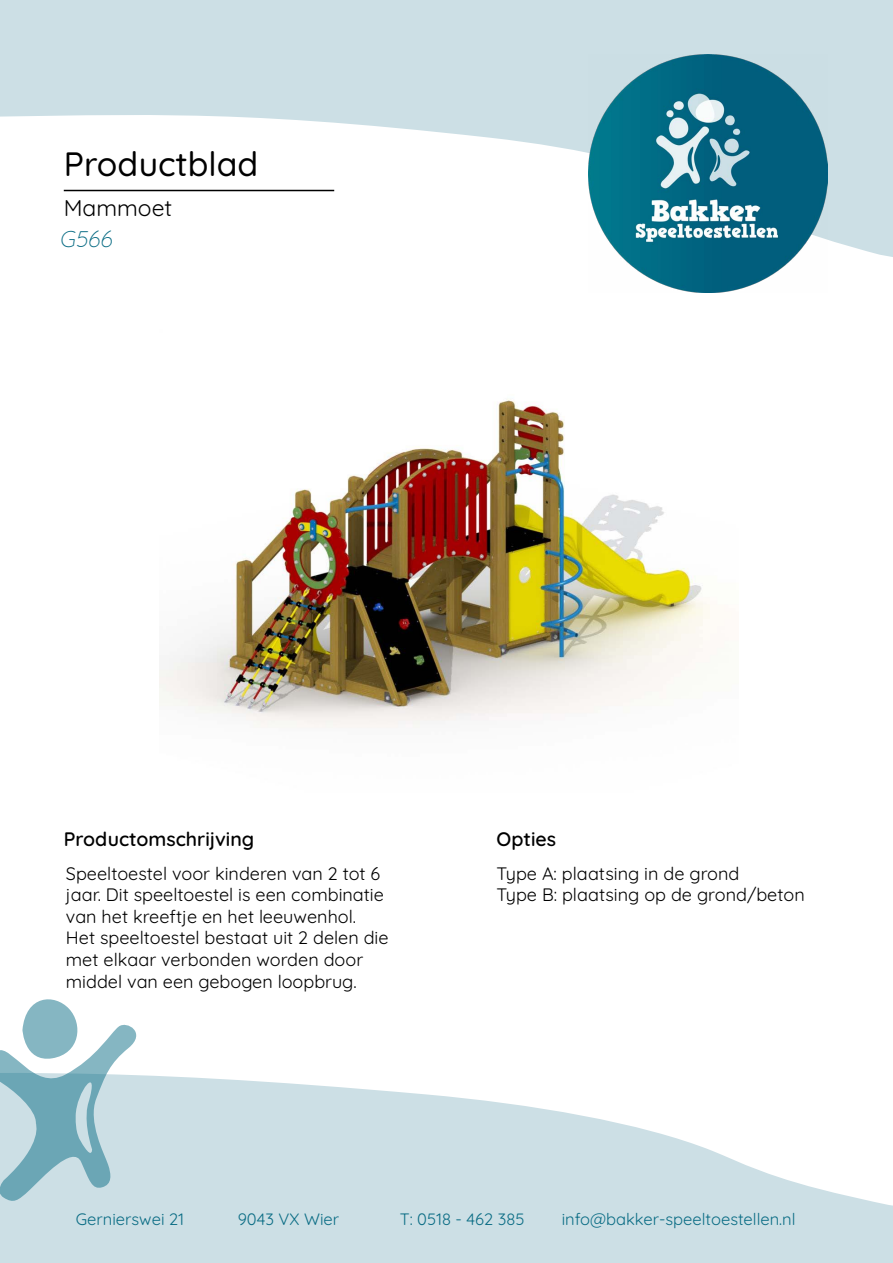
<style>
.page{position:relative;width:893px;height:1263px;background:#fff}
.page>*{position:absolute;margin:0;border:0;box-sizing:border-box;transform-origin:0 0}
.t1{font:500 33.75px "Quicksand";color:#000}
.t2{font:22.8px "Quicksand";color:#000}
.t3{font:300 22.8px "Quicksand";color:#0b6d85}
.t4{font:600 19.5px "Quicksand";color:#000}
.t5{font:18px/21.6px "Quicksand";color:#000}
.t6{font:16.5px "Quicksand";color:#0b6d85}
</style>
<div class="page">
<svg style="left:0;top:0;width:893px;height:257px;fill:#ccdfe5"></svg>
<img style="left:589px;top:54px;width:238px;height:238px">
<svg style="left:0;top:1075px;width:893px;height:188px;fill:#ccdfe5"></svg>
<svg style="left:0;top:999px;width:136px;height:202px"></svg>
<hr style="left:64px;top:190px;width:270px;height:1px;background:#000">
<img style="left:159px;top:399px;width:551px;height:329px">
<h1 class="t1" style="left:64px;top:138px;width:196px">Productblad</h1>
<p class="t2" style="left:64px;top:191px;width:110px">Mammoet</p>
<p class="t3" style="left:60px;top:221px;width:58px">G566</p>
<p class="t4" style="left:64px;top:823px;width:192px">Productomschrijving</p>
<p class="t4" style="left:497px;top:823px;width:61px">Opties</p>
<p class="t5" style="left:66px;top:861px;width:324px">Speeltoestel voor kinderen van 2 tot 6 jaar. Dit speeltoestel is een combinatie van het kreeftje en het leeuwenhol.<br>Het speeltoestel bestaat uit 2 delen die met elkaar verbonden worden door middel van een gebogen loopbrug.</p>
<p class="t5" style="left:497px;top:861px;width:310px">Type A: plaatsing in de grond<br>Type B: plaatsing op de grond/beton</p>
<p class="t6" style="left:76px;top:1207px;width:110px">Gernierswei 21</p>
<p class="t6" style="left:238px;top:1207px;width:103px">9043 VX Wier</p>
<p class="t6" style="left:400px;top:1207px;width:126px">T: 0518 - 462 385</p>
<p class="t6" style="left:562px;top:1207px;width:235px">info@bakker-speeltoestellen.nl</p>
</div>
